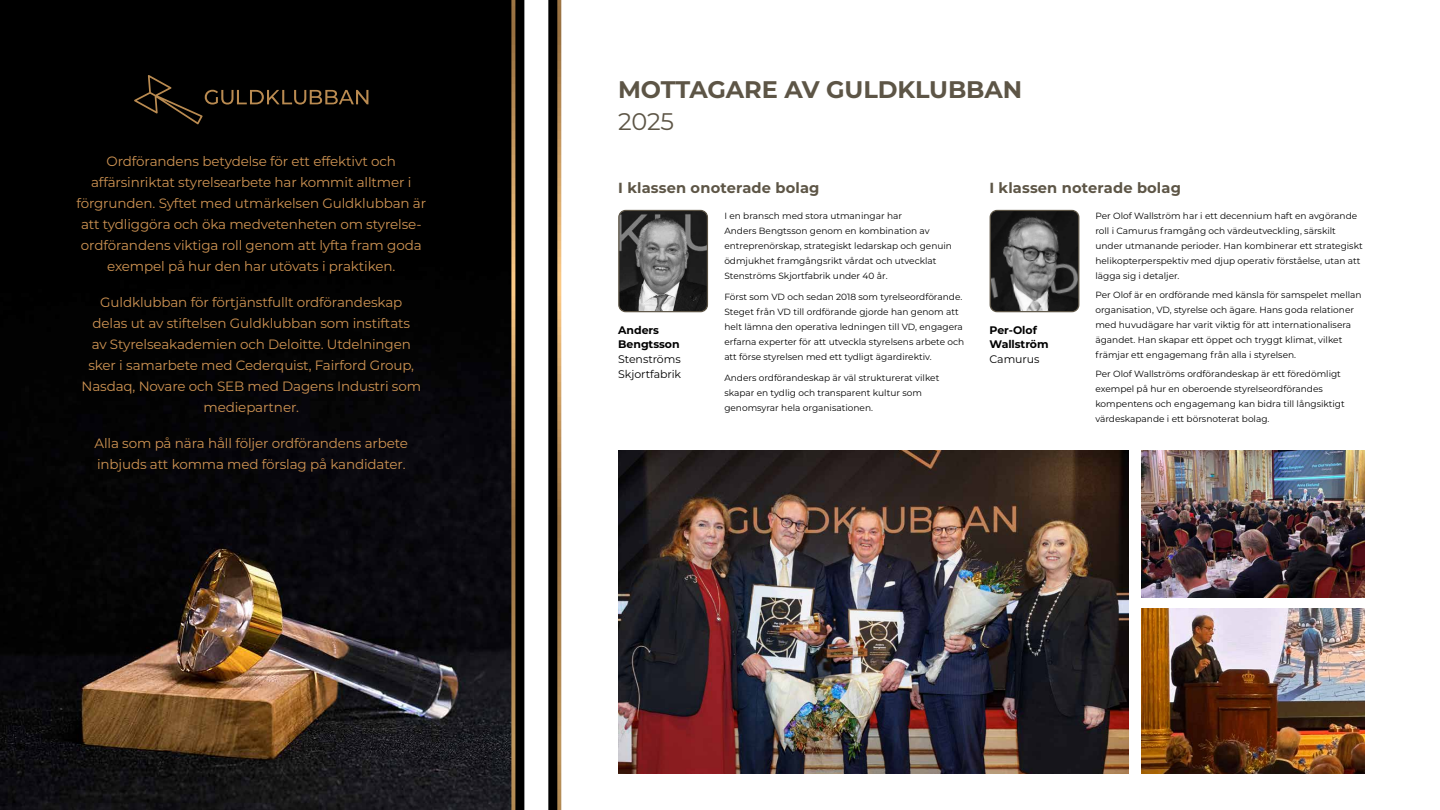
<style>
.page{position:relative;width:1440px;height:810px;background:#fff}
.page>*{position:absolute;margin:0;border:0;box-sizing:border-box;transform-origin:0 0}
.t1{font:700 24px "Montserrat";letter-spacing:-.005em;color:#5d5546}
.t2{font:24px "Montserrat";color:#5d5546}
.t3{font:700 14.62px "Montserrat";letter-spacing:.01em;color:#5d5546}
.t4{font:13.5px/21px "Montserrat";letter-spacing:-.01em;color:#cf9453;text-align:center}
.t5{font:700 10.95px/14.6px "Montserrat";letter-spacing:-.005em;color:#000}
.t6{font:10.95px/14.6px "Montserrat";letter-spacing:-.005em;color:#000}
.t7{font:9px/15px "Montserrat";color:#000}
</style>
<div class="page">
<img style="left:990px;top:210px;width:89px;height:102px">
<div style="left:990px;top:210px;width:89px;height:102px;border:1px solid #5d5546;border-radius:7px"></div>
<img style="left:619px;top:210px;width:88px;height:102px">
<div style="left:618px;top:210px;width:90px;height:102px;border:1px solid #5d5546;border-radius:7px"></div>
<img style="left:618px;top:450px;width:510px;height:324px">
<img style="left:0;top:0;width:511px;height:810px">
<svg style="left:511px;top:0;width:50px;height:810px;background:#ad8653"></svg>
<div style="left:515px;top:0;width:42px;height:810px;background:#000"></div>
<div style="left:524px;top:0;width:24px;height:810px;background:#fff"></div>
<svg style="left:134px;top:75px;width:234px;height:49px;background:#120e08"></svg>
<img style="left:1141px;top:450px;width:224px;height:147px">
<img style="left:1141px;top:609px;width:224px;height:165px">
<p class="t4" style="left:76px;top:150px;width:351px">Ordförandens betydelse för ett effektivt och affärsinriktat styrelsearbete har kommit alltmer i förgrunden. Syftet med utmärkelsen Guldklubban är att tydliggöra och öka medvetenheten om styrelse&shy;ordförandens viktiga roll genom att lyfta fram goda exempel på hur den har utövats i praktiken.</p>
<p class="t4" style="left:82px;top:291px;width:341px">Guldklubban för förtjänstfullt ordförandeskap delas ut av stiftelsen Guldklubban som instiftats<br>av Styrelseakademien och Deloitte. Utdelningen sker i samarbete med Cederquist, Fairford Group, Nasdaq, Novare och SEB med Dagens Industri som mediepartner.</p>
<h3 class="t4" style="left:95px;top:432px;width:315px;text-align:left">Alla som på nära håll följer ordförandens arbete inbjuds att komma med förslag på kandidater.</h3>
<h1 class="t1" style="left:618px;top:72px;width:406px">MOTTAGARE AV GULDKLUBBAN</h1>
<h1 class="t2" style="left:618px;top:105px;width:58px">2025</h1>
<h2 class="t3" style="left:618px;top:177px;width:203px">I klassen onoterade bolag</h2>
<h2 class="t3" style="left:989px;top:177px;width:193px">I klassen noterade bolag</h2>
<p class="t5" style="left:618px;top:322px;width:63px">Anders<br>Bengtsson</p>
<p class="t6" style="left:618px;top:351px;width:64px">Stenströms<br>Skjortfabrik</p>
<p class="t7" style="left:724px;top:208px;width:229px">I en bransch med stora utmaningar har<br>Anders Bengtsson genom en kombination av entreprenörskap, strategiskt ledarskap och genuin ödmjukhet framgångsrikt vårdat och utvecklat Stenströms Skjortfabrik under 40 år.</p>
<p class="t7" style="left:724px;top:289px;width:241px">Först som VD och sedan 2018 som tyrelseordförande.<br>Steget från VD till ordförande gjorde han genom att helt lämna den operativa ledningen till VD, engagera erfarna experter för att utveckla styrelsens arbete och att förse styrelsen med ett tydligt ägardirektiv.</p>
<p class="t7" style="left:724px;top:370px;width:217px">Anders ordförandeskap är väl strukturerat vilket skapar en tydlig och transparent kultur som genomsyrar hela organisationen.</p>
<p class="t5" style="left:990px;top:322px;width:60px">Per-Olof<br>Wallström</p>
<p class="t6" style="left:990px;top:351px;width:52px">Camurus</p>
<p class="t7" style="left:1095px;top:208px;width:269px">Per Olof Wallström har i ett decennium haft en avgörande roll i Camurus framgång och värdeutveckling, särskilt under utmanande perioder. Han kombinerar ett strategiskt helikopterperspektiv med djup operativ förståelse, utan att lägga sig i detaljer.</p>
<p class="t7" style="left:1095px;top:287px;width:268px">Per Olof är en ordförande med känsla för samspelet mellan organisation, VD, styrelse och ägare. Hans goda relationer med huvudägare har varit viktig för att internationalisera ägandet. Han skapar ett öppet och tryggt klimat, vilket främjar ett engagemang från alla i styrelsen.</p>
<p class="t7" style="left:1095px;top:366px;width:251px">Per Olof Wallströms ordförandeskap är ett föredömligt exempel på hur en oberoende styrelseordförandes kompentens och engagemang kan bidra till långsiktigt värdeskapande i ett börsnoterat bolag.</p>
</div>
